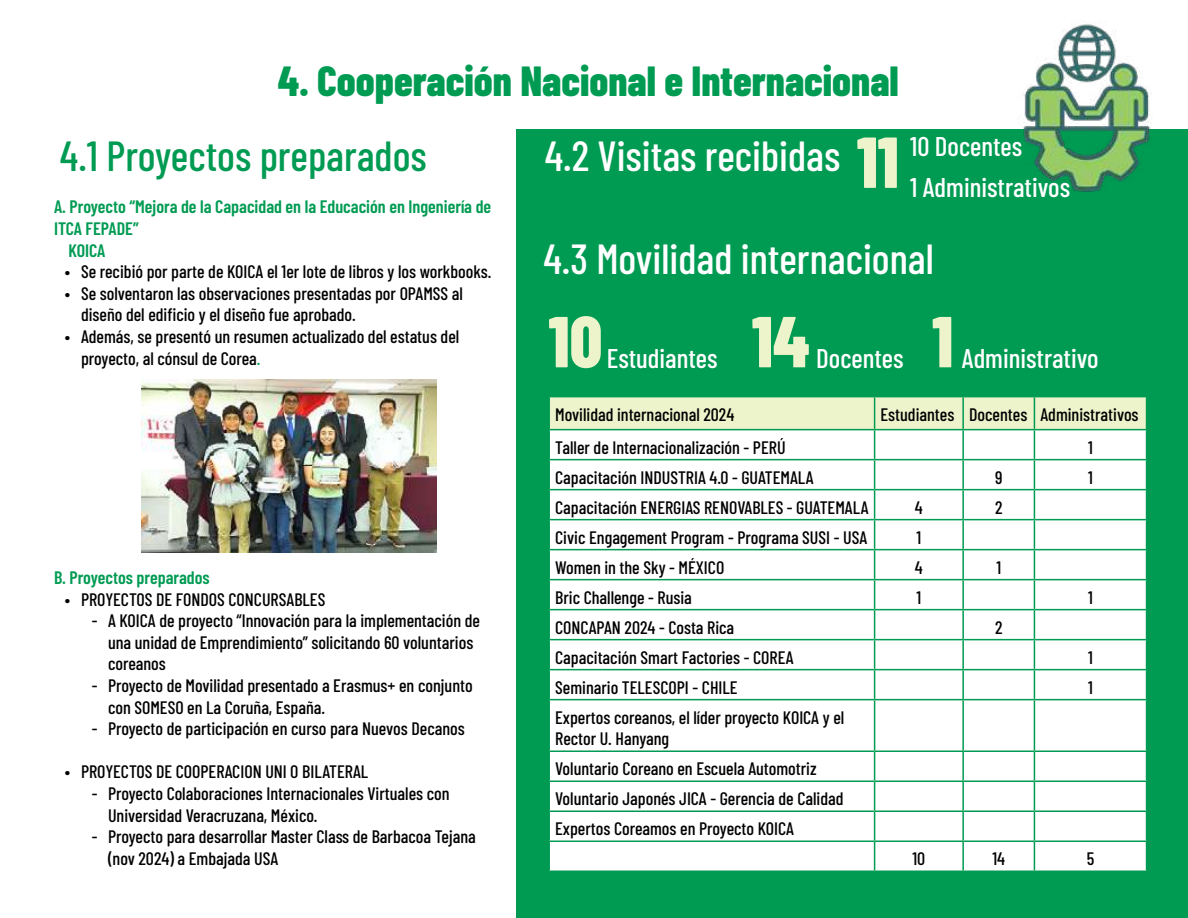
<style>
.page{position:relative;width:1188px;height:918px;background:#fff}
.page>*{position:absolute;margin:0;border:0;box-sizing:border-box;transform-origin:0 0}
.t1{font:800 72px "Barlow Condensed";color:#edf3cb}
.t2{font:500 42px "Barlow Condensed";color:#fff}
.t3{font:800 42px "Barlow Condensed";color:#009b53}
.t4{font:500 42px "Barlow Condensed";color:#009b53}
.t5{font:500 27px "Barlow Condensed";color:#fff}
.t6{font:500 18px/21.6px "Barlow Condensed";color:#000}
.t7{font:600 18px "Barlow Condensed";color:#009b53}
.s1{color:#009b53}
</style>
<div class="page">
<div style="left:516px;top:129px;width:672px;height:789px;background:#009b53"></div>
<div style="left:550px;top:700px;width:596px;height:170px;background:#fff"></div>
<hr style="left:874px;top:700px;width:1px;height:50px;background:#009b53">
<svg style="left:874px;top:752px;width:1px;height:118px"></svg>
<hr style="left:962px;top:700px;width:2px;height:50px;background:#009b53">
<hr style="left:962px;top:752px;width:2px;height:28px;background:#009b53">
<hr style="left:962px;top:782px;width:2px;height:28px;background:#009b53">
<hr style="left:962px;top:812px;width:2px;height:28px;background:#009b53">
<hr style="left:962px;top:842px;width:2px;height:28px;background:#009b53">
<hr style="left:1034px;top:700px;width:1px;height:50px;background:#009b53">
<svg style="left:1034px;top:752px;width:1px;height:118px"></svg>
<svg style="left:549px;top:397px;width:598px;height:302px;background:#eef7ef"></svg>
<hr style="left:548px;top:750px;width:327px;height:2px;background:#009b53">
<hr style="left:875px;top:750px;width:88px;height:2px;background:#009b53">
<hr style="left:963px;top:750px;width:71px;height:2px;background:#009b53">
<hr style="left:1034px;top:750px;width:113px;height:2px;background:#009b53">
<hr style="left:548px;top:780px;width:327px;height:2px;background:#009b53">
<hr style="left:875px;top:780px;width:88px;height:2px;background:#009b53">
<hr style="left:963px;top:780px;width:71px;height:2px;background:#009b53">
<hr style="left:1034px;top:780px;width:113px;height:2px;background:#009b53">
<hr style="left:548px;top:810px;width:327px;height:2px;background:#009b53">
<hr style="left:875px;top:810px;width:88px;height:2px;background:#009b53">
<hr style="left:963px;top:810px;width:71px;height:2px;background:#009b53">
<hr style="left:1034px;top:810px;width:113px;height:2px;background:#009b53">
<svg style="left:1116px;top:752px;width:31px;height:119px;background:#edf8f3"></svg>
<hr style="left:548px;top:840px;width:327px;height:2px;background:#009b53">
<hr style="left:875px;top:840px;width:88px;height:2px;background:#009b53">
<hr style="left:963px;top:840px;width:71px;height:2px;background:#009b53">
<hr style="left:1034px;top:840px;width:113px;height:2px;background:#009b53">
<img style="left:1018px;top:21px;width:133px;height:171px">
<img style="left:141px;top:380px;width:295px;height:172px">
<h2 class="t3" style="left:278px;top:51px;width:623px">4. Cooperación Nacional e Internacional</h2>
<h2 class="t4" style="left:60px;top:126px;width:368px">4.1 Proyectos preparados</h2>
<h2 class="t2" style="left:545px;top:126px;width:297px">4.2 Visitas recibidas</h2>
<h1 class="t1" style="left:857px;top:111px;width:44px">11</h1>
<h3 class="t5" style="left:910px;top:127px;width:113px">10 Docentes</h3>
<h3 class="t5" style="left:910px;top:168px;width:161px">1 Administrativos</h3>
<p class="t7" style="left:54px;top:194px;width:439px">A. Proyecto “Mejora de la Capacidad en la Educación en Ingeniería de</p>
<p class="t7" style="left:54px;top:216px;width:86px">ITCA FEPADE”</p>
<p class="t7" style="left:68px;top:237px;width:39px">KOICA</p>
<p class="t6" style="left:65px;top:260px;width:428px">• Se recibió por parte de KOICA el 1er lote de libros y los workbooks.</p>
<p class="t6" style="left:81px;top:281px;width:383px;text-indent:-16px">• Se solventaron las observaciones presentadas por OPAMSS al diseño del edificio y el diseño fue aprobado.</p>
<p class="t6" style="left:81px;top:325px;width:380px;text-indent:-16px">• Además, se presentó un resumen actualizado del estatus del proyecto, al cónsul de Corea<span class="s1">.</span></p>
<p class="t7" style="left:54px;top:565px;width:157px">B. Proyectos preparados</p>
<p class="t6" style="left:65px;top:587px;width:262px">• PROYECTOS DE FONDOS CONCURSABLES</p>
<p class="t6" style="left:108px;top:609px;width:374px;text-indent:-16px">- A KOICA de proyecto “Innovación para la implementación de una unidad de Emprendimiento” solicitando 60 voluntarios coreanos</p>
<p class="t6" style="left:108px;top:673px;width:366px;text-indent:-16px">- Proyecto de Movilidad presentado a Erasmus+ en conjunto con SOMESO en La Coruña, España.</p>
<p class="t6" style="left:92px;top:717px;width:375px">- Proyecto de participación en curso para Nuevos Decanos</p>
<p class="t6" style="left:65px;top:760px;width:305px">• PROYECTOS DE COOPERACION UNI O BILATERAL</p>
<p class="t6" style="left:108px;top:781px;width:343px;text-indent:-16px">- Proyecto Colaboraciones Internacionales Virtuales con<br>Universidad Veracruzana, México.</p>
<p class="t6" style="left:108px;top:825px;width:369px;text-indent:-16px">- Proyecto para desarrollar Master Class de Barbacoa Tejana (nov 2024) a Embajada USA</p>
<h2 class="t2" style="left:543px;top:229px;width:392px">4.3 Movilidad internacional</h2>
<h1 class="t1" style="left:548px;top:290px;width:55px">10</h1>
<h1 class="t1" style="left:752px;top:290px;width:59px">14</h1>
<h3 class="t5" style="left:607px;top:339px;width:112px">Estudiantes</h3>
<h3 class="t5" style="left:816px;top:339px;width:89px">Docentes</h3>
<h1 class="t1" style="left:932px;top:290px;width:23px">1</h1>
<h3 class="t5" style="left:962px;top:339px;width:138px">Administrativo</h3>
<p class="t6" style="left:555px;top:402px;width:181px">Movilidad internacional 2024</p>
<p class="t6" style="left:881px;top:402px;width:260px">Estudiantes Docentes Administrativos</p>
<p class="t6" style="left:555px;top:435px;width:232px">Taller de Internacionalización - PERÚ</p>
<p class="t6" style="left:1088px;top:435px;width:6px">1</p>
<p class="t6" style="left:555px;top:465px;width:260px">Capacitación INDUSTRIA 4.0 - GUATEMALA</p>
<p class="t6" style="left:995px;top:465px;width:9px">9</p>
<p class="t6" style="left:1088px;top:465px;width:6px">1</p>
<p class="t6" style="left:555px;top:495px;width:315px">Capacitación ENERGIAS RENOVABLES - GUATEMALA</p>
<p class="t6" style="left:915px;top:495px;width:9px">4</p>
<p class="t6" style="left:995px;top:495px;width:9px">2</p>
<p class="t6" style="left:555px;top:525px;width:314px">Civic Engagement Program - Programa SUSI - USA</p>
<p class="t6" style="left:916px;top:525px;width:6px">1</p>
<p class="t6" style="left:555px;top:555px;width:171px">Women in the Sky - MÉXICO</p>
<p class="t6" style="left:915px;top:555px;width:9px">4</p>
<p class="t6" style="left:996px;top:555px;width:6px">1</p>
<p class="t6" style="left:555px;top:585px;width:138px">Bric Challenge - Rusia</p>
<p class="t6" style="left:916px;top:585px;width:6px">1</p>
<p class="t6" style="left:1088px;top:585px;width:6px">1</p>
<p class="t6" style="left:555px;top:615px;width:181px">CONCAPAN 2024 - Costa Rica</p>
<p class="t6" style="left:995px;top:615px;width:9px">2</p>
<p class="t6" style="left:555px;top:645px;width:240px">Capacitación Smart Factories - COREA</p>
<p class="t6" style="left:1088px;top:645px;width:6px">1</p>
<p class="t6" style="left:555px;top:675px;width:184px">Seminario TELESCOPI - CHILE</p>
<p class="t6" style="left:1088px;top:675px;width:6px">1</p>
<p class="t6" style="left:555px;top:705px;width:291px">Expertos coreanos, el líder proyecto KOICA y el<br>Rector U. Hanyang</p>
<p class="t6" style="left:555px;top:753px;width:290px;line-height:30px">Voluntario Coreano en Escuela Automotriz<br>Voluntario Japonés JICA - Gerencia de Calidad<br>Expertos Coreamos en Proyecto KOICA</p>
<p class="t6" style="left:912px;top:847px;width:14px">10</p>
<p class="t6" style="left:992px;top:847px;width:14px">14</p>
<p class="t6" style="left:1087px;top:847px;width:9px">5</p>
</div>
